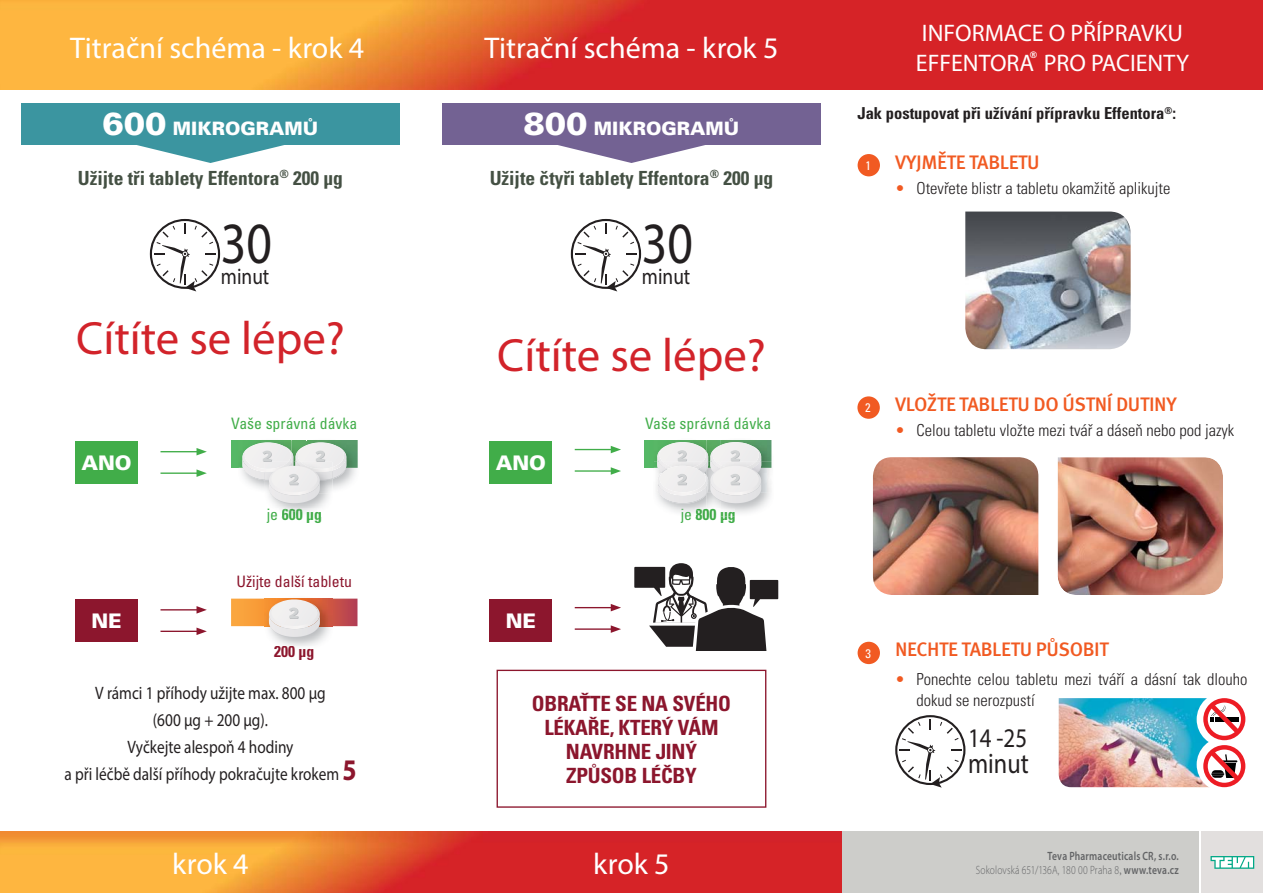
<style>
.page{position:relative;width:1263px;height:893px;background:#fff}
.page>*{position:absolute;margin:0;border:0;box-sizing:border-box;transform-origin:0 0}
.t1{font:58.65px "Myriad Pro";color:#231f20;scale:.85 1}
.t2{font:46.8px "Myriad Pro";color:#d2232a}
.t3{font:30px "Myriad Pro";color:#fff}
.t4{font:28.5px "Myriad Pro";color:#231f20;scale:.85 1}
.t5{font:27px "Myriad Pro";color:#231f20;scale:.85 1}
.t6{font:24px/29.5px "Myriad Pro";color:#fff}
.t7{font:22.65px "Myriad Pro";color:#231f20;scale:.85 1}
.t8{font:700 condensed 21px/24px "Univers CE";letter-spacing:-.01em;color:#8c162d;text-align:center}
.t9{font:900 20.1px "Univers CE";color:#fff}
.t10{font:700 condensed 19.5px "Univers CE";color:#445043}
.t11{font:500 19.5px "Meta Pro";letter-spacing:-.02em;color:#f15a22}
.t12{font:900 18.45px "Univers CE";color:#fff}
.t13{font:18px/27px "Myriad Pro";color:#231f20;text-align:center;scale:.85 1}
.t14{font:300 condensed 16.5px/21px "Univers CE";color:#231f20}
.t15{font:700 condensed 16.5px "Univers CE";color:#231f20}
.t16{font:condensed 15.75px "Univers CE";color:#41ad49}
.t17{font:condensed 15.75px "Univers CE";color:#8c162d}
.t18{font:700 condensed 15.75px "Univers CE";color:#41ad49}
.t19{font:700 condensed 15.75px "Univers CE";color:#8c162d}
.t20{font:condensed 12.45px "Univers CE";color:#fff}
.t21{font:600 12px/14.4px "Myriad Pro";letter-spacing:.02em;color:#636466;text-align:right;scale:.8 1}
.t22{font:700 condensed 9px "Univers CE";color:#fff}
.s1{font-size:31.95px}
.s2{font-weight:700;color:#3ca244}
.s3{font-weight:700;color:#399b41}
.s4{font-weight:700;color:#40ab48}
.s5{font-weight:400}
.s6{color:#8b152c}
.s7{color:#8b162c}
.s8{font-weight:700;font-size:30px;color:#8c162d}
.s9{color:#f15a22}
.s10{font-family:"Univers CE";font-weight:400;font-stretch:condensed;font-size:12.45px;color:#fff}
.s11{font-weight:300}
.s12{font-family:"Minion Pro";font-weight:400}
</style>
<div class="page">
<img style="left:0;top:0;width:1263px;height:89px">
<img style="left:0;top:832px;width:842px;height:61px">
<svg style="left:137px;top:145px;width:147px;height:18px"></svg>
<svg style="left:150px;top:219px;width:70px;height:70px"></svg>
<svg style="left:152px;top:221px;width:66px;height:66px"></svg>
<svg style="left:154px;top:223px;width:62px;height:68px"></svg>
<svg style="left:558px;top:145px;width:147px;height:18px"></svg>
<svg style="left:571px;top:219px;width:70px;height:70px"></svg>
<svg style="left:573px;top:221px;width:66px;height:66px"></svg>
<svg style="left:575px;top:223px;width:62px;height:68px"></svg>
<div style="left:489px;top:441px;width:63px;height:42px;background:#41ad49"></div>
<div style="left:489px;top:599px;width:63px;height:43px;background:#8c162d"></div>
<svg style="left:634px;top:563px;width:144px;height:88px"></svg>
<div style="left:645px;top:440px;width:8px;height:28px;background:#55b765"></div>
<img style="left:771px;top:440px;width:1px;height:22px">
<svg style="left:653px;top:440px;width:118px;height:73px"></svg>
<div style="left:497px;top:670px;width:269px;height:138px;border:1px solid #8c162d"></div>
<img style="left:873px;top:457px;width:165px;height:138px">
<img style="left:1057px;top:457px;width:166px;height:138px">
<img style="left:965px;top:212px;width:166px;height:137px">
<div style="left:858px;top:642px;width:22px;height:22px;background:#f15a22;border-radius:50%"></div>
<img style="left:1059px;top:698px;width:144px;height:89px">
<svg style="left:895px;top:715px;width:70px;height:70px"></svg>
<svg style="left:897px;top:717px;width:66px;height:66px"></svg>
<svg style="left:899px;top:719px;width:62px;height:69px"></svg>
<hr style="left:575px;top:449px;width:38px;height:1px;background:#41ad49">
<svg style="left:611px;top:446px;width:10px;height:7px"></svg>
<hr style="left:575px;top:470px;width:38px;height:2px;background:#41ad49">
<svg style="left:611px;top:467px;width:10px;height:8px"></svg>
<hr style="left:575px;top:607px;width:38px;height:1px;background:#8c162d">
<svg style="left:611px;top:604px;width:10px;height:7px"></svg>
<hr style="left:575px;top:628px;width:38px;height:2px;background:#8c162d">
<svg style="left:611px;top:625px;width:10px;height:8px"></svg>
<div style="left:857px;top:396px;width:23px;height:23px;background:#f15a22;border-radius:50%"></div>
<div style="left:858px;top:154px;width:22px;height:22px;background:#f15a22;border-radius:50%"></div>
<div style="left:1202px;top:832px;width:61px;height:61px;background:#e2dfde"></div>
<svg style="left:1210px;top:856px;width:44px;height:13px"></svg>
<div style="left:842px;top:832px;width:357px;height:61px;background:#cdcdca"></div>
<div style="left:21px;top:103px;width:379px;height:42px;background:#3b95a0"></div>
<div style="left:442px;top:103px;width:379px;height:42px;background:#736293"></div>
<div style="left:1197px;top:692px;width:56px;height:55px;background:#fff;border-radius:50%"></div>
<div style="left:1197px;top:737px;width:56px;height:55px;background:#fff;border-radius:50%"></div>
<svg style="left:1203px;top:698px;width:42px;height:89px"></svg>
<div style="left:75px;top:441px;width:63px;height:42px;background:#41ad49"></div>
<div style="left:231px;top:440px;width:7px;height:28px;background:#55b866"></div>
<hr style="left:160px;top:451px;width:39px;height:1px;background:#41ad49">
<svg style="left:197px;top:448px;width:10px;height:7px"></svg>
<hr style="left:160px;top:472px;width:39px;height:2px;background:#41ad49">
<svg style="left:197px;top:469px;width:10px;height:8px"></svg>
<div style="left:75px;top:599px;width:63px;height:43px;background:#8c162d"></div>
<hr style="left:160px;top:609px;width:39px;height:1px;background:#8c162d">
<svg style="left:197px;top:606px;width:10px;height:8px"></svg>
<hr style="left:160px;top:631px;width:39px;height:1px;background:#8c162d">
<svg style="left:197px;top:628px;width:10px;height:7px"></svg>
<img style="left:238px;top:440px;width:4px;height:28px">
<img style="left:346px;top:440px;width:12px;height:28px">
<svg style="left:242px;top:440px;width:104px;height:73px"></svg>
<svg style="left:231px;top:598px;width:126px;height:39px"></svg>
<h3 class="t3" style="left:70px;top:37px;width:295px">Titrační schéma - krok 4</h3>
<h3 class="t3" style="left:484px;top:37px;width:295px">Titrační schéma - krok 5</h3>
<p class="t12" style="left:103px;top:122px;width:217px"><span class="s1">600</span> MIKROGRAMŮ</p>
<p class="t12" style="left:524px;top:122px;width:217px"><span class="s1">800</span> MIKROGRAMŮ</p>
<p class="t10" style="left:78px;top:171px;width:267px">Užijte tři tablety Effentora<sup>®</sup> 200 μg</p>
<p class="t10" style="left:490px;top:171px;width:285px">Užijte čtyři tablety Effentora<sup>®</sup> 200 μg</p>
<h1 class="t1" style="left:221px;top:221px;width:62px">30</h1>
<h3 class="t7" style="left:221px;top:268px;width:58px">minut</h3>
<h1 class="t1" style="left:642px;top:221px;width:62px">30</h1>
<h3 class="t7" style="left:642px;top:268px;width:58px">minut</h3>
<h2 class="t2" style="left:76px;top:321px;width:270px">Cítíte se lépe?</h2>
<h2 class="t2" style="left:497px;top:338px;width:270px">Cítíte se lépe?</h2>
<p class="t16" style="left:231px;top:418px;width:128px">Vaše správná dávka</p>
<p class="t16" style="left:645px;top:418px;width:128px">Vaše správná dávka</p>
<p class="t9" style="left:81px;top:455px;width:52px">ANO</p>
<p class="t9" style="left:496px;top:455px;width:52px">ANO</p>
<p class="t16" style="left:267px;top:508px;width:57px">je <span class="s2">60</span><span class="s3">0</span> <span class="s4">μg</span></p>
<p class="t18" style="left:681px;top:509px;width:57px"><span class="s5">je</span> 800 μg</p>
<p class="t17" style="left:236px;top:576px;width:117px">Užijte další tabletu</p>
<p class="t9" style="left:91px;top:614px;width:32px">NE</p>
<p class="t9" style="left:506px;top:614px;width:32px">NE</p>
<p class="t19" style="left:274px;top:646px;width:42px">20<span class="s6">0</span> <span class="s7">μg</span></p>
<p class="t13" style="left:64px;top:682px;width:345px">V rámci 1 příhody užijte max. 800 μg<br>(600 μg + 200 μg).<br>Vyčkejte alespoň 4 hodiny<br>a při léčbě další příhody pokračujte krokem <span class="s8">5</span></p>
<p class="t8" style="left:532px;top:693px;width:201px">OBRAŤTE SE NA SVÉHO<br>LÉKAŘE, KTERÝ VÁM<br>NAVRHNE JINÝ<br>ZPŮSOB LÉČBY</p>
<h3 class="t3" style="left:172px;top:852px;width:78px">krok 4</h3>
<h3 class="t3" style="left:593px;top:852px;width:78px">krok 5</h3>
<h3 class="t6" style="left:916px;top:21px;width:275px">INFORMACE O PŘÍPRAVKU<br>EFFENTORA PRO PACIENTY</h3>
<p class="t22" style="left:1030px;top:52px;width:9px">®</p>
<p class="t15" style="left:857px;top:107px;width:320px">Jak postupovat při užívání přípravku Effentora<sup>®</sup>:</p>
<p class="t20" style="left:865px;top:161px;width:7px">1</p>
<p class="t11" style="left:895px;top:155px;width:146px">VYJMĚTE TABLETU</p>
<p class="t14" style="left:895px;top:180px;width:277px"><span class="s9">•</span> Otevřete blistr a tabletu okamžitě aplikujte</p>
<p class="t20" style="left:865px;top:403px;width:7px">2</p>
<p class="t11" style="left:895px;top:397px;width:283px">VLOŽTE TABLETU DO ÚSTNÍ DUTINY</p>
<p class="t14" style="left:895px;top:422px;width:341px"><span class="s9">•</span> Celou tabletu vložte mezi tvář a dáseň nebo pod jazyk</p>
<p class="t11" style="left:865px;top:643px;width:245px"><span class="s10">3</span> NECHTE TABLETU PŮSOBIT</p>
<p class="t14" style="left:916px;top:670px;width:333px;text-indent:-21px"><span class="s9">•</span> Ponechte celou tabletu mezi tváří a dásní tak dlouho dokud se nerozpustí</p>
<h3 class="t5" style="left:968px;top:728px;width:71px">14 -25</h3>
<h3 class="t4" style="left:968px;top:753px;width:73px">minut</h3>
<p class="t21" style="left:976px;top:850px;width:255px">Teva Pharmaceuticals CR, s.r.o.<br><span class="s11">Sokolovská 651/136A, 180 00 Praha 8</span><span class="s12">,</span> www.teva.cz</p>
</div>
